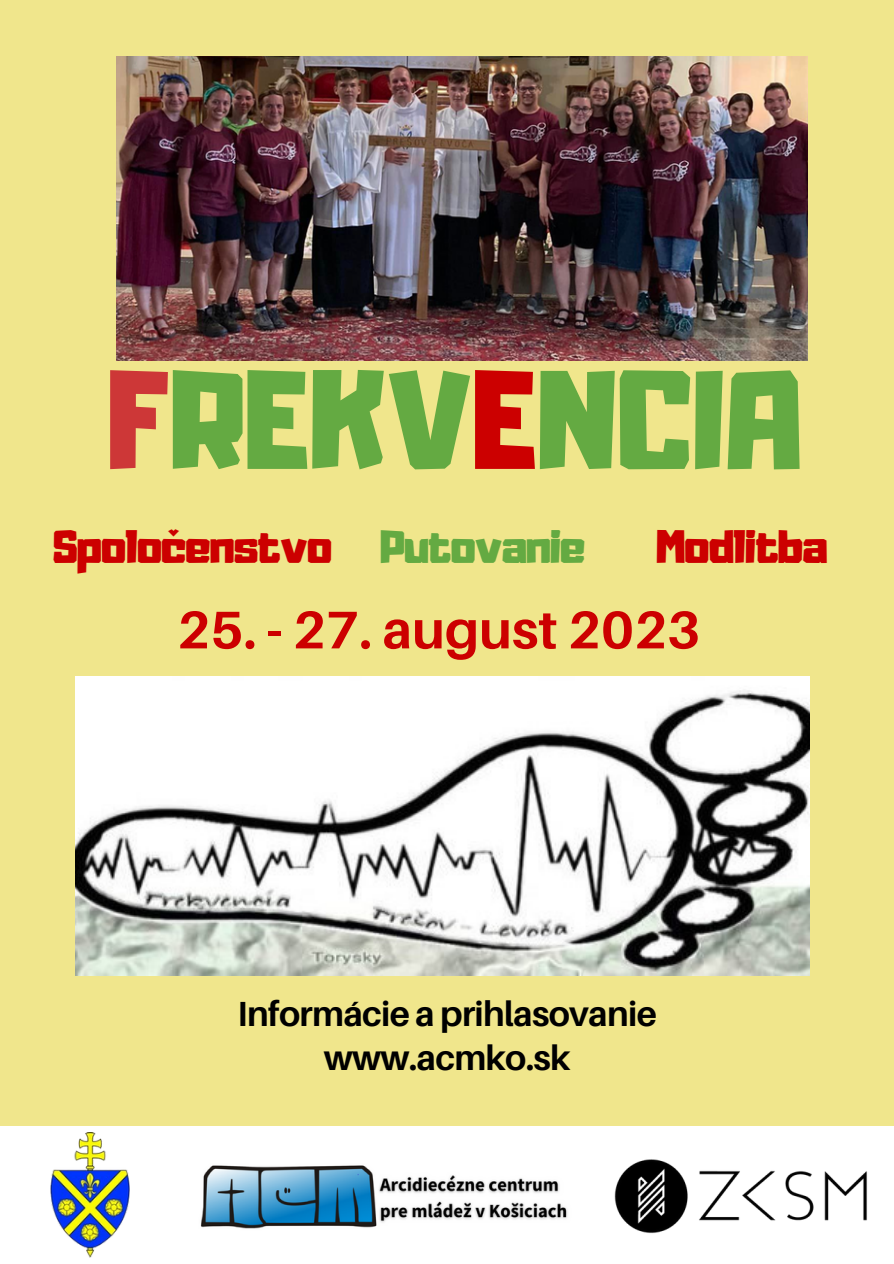
<style>
.page{position:relative;width:894px;height:1264px;background:#fff}
.page>*{position:absolute;margin:0;border:0;box-sizing:border-box;transform-origin:0 0}
.t1{font:123.6px "Adumu";color:#64aa42}
.t2{font:700 52.95px "Aileron";color:#c00}
.t3{font:41.25px "Adumu";letter-spacing:-.02em;color:#c00}
.t4{font:700 34.95px/44px "Aileron";letter-spacing:-.02em;color:#000;text-align:center}
.s1{color:#cd3737}
.s2{color:#c00}
.s3{color:#64aa42}
</style>
<div class="page">
<div style="left:0;top:0;width:893px;height:1263px;background:#f0e68c"></div>
<img style="left:75px;top:676px;width:734px;height:299px">
<div style="left:0;top:1126px;width:893px;height:137px;background:#fff"></div>
<img style="left:50px;top:1132px;width:79px;height:125px">
<img style="left:614px;top:1159px;width:253px;height:75px">
<img style="left:200px;top:1165px;width:368px;height:64px">
<img style="left:117px;top:56px;width:690px;height:304px">
<h1 class="t1" style="left:108px;top:370px;width:695px"><span class="s1">F</span>REKV<span class="s2">E</span>NCIA</h1>
<p class="t3" style="left:53px;top:530px;width:534px">Spoločenstvo <span class="s3">Putovanie</span></p>
<p class="t3" style="left:656px;top:530px;width:173px">Modlitba</p>
<h2 class="t2" style="left:177px;top:597px;width:524px">25. - 27. august 2023</h2>
<p class="t4" style="left:237px;top:990px;width:421px">Informácie a prihlasovanie www.acmko.sk</p>
</div>
